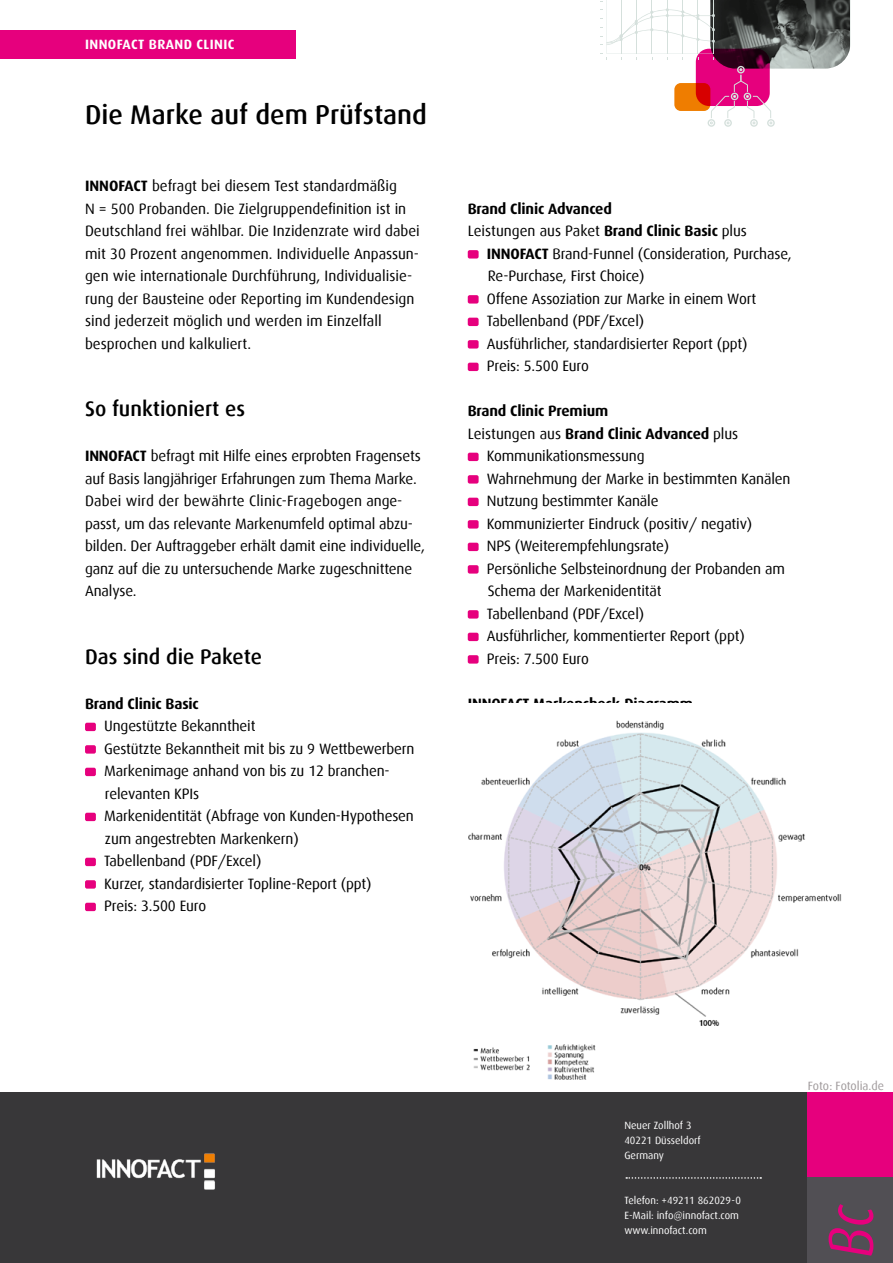
<style>
.page{position:relative;width:893px;height:1263px;background:#fff}
.page>*{position:absolute;margin:0;border:0;box-sizing:border-box;transform-origin:0 0}
.t1{font:italic 63.45px "Dax";color:#e6007d;scale:.84 1}
.t2{font:500 27px "Dax";color:#000}
.t3{font:500 21px "Dax";color:#000}
.t4{font:15px/22.5px "Dax";letter-spacing:-.01em;color:#000}
.t5{font:700 15px "Dax";letter-spacing:-.01em;color:#000}
.t6{font:700 13.5px "Dax";letter-spacing:.03em;color:#fff}
.t7{font:12px "Dax";letter-spacing:-.005em;color:#a09a9c}
.t8{font:10.5px/15px "Dax";color:#fff}
.s1{font-weight:700}
.s2{font-weight:400}
</style>
<div class="page">
<div style="left:85px;top:723px;width:11px;height:8px;background:#e6007d;border-radius:2px"></div>
<div style="left:85px;top:745px;width:11px;height:9px;background:#e6007d;border-radius:2px"></div>
<div style="left:85px;top:768px;width:11px;height:8px;background:#e6007d;border-radius:2px"></div>
<div style="left:85px;top:813px;width:11px;height:8px;background:#e6007d;border-radius:2px"></div>
<div style="left:85px;top:858px;width:11px;height:8px;background:#e6007d;border-radius:2px"></div>
<div style="left:85px;top:880px;width:11px;height:9px;background:#e6007d;border-radius:2px"></div>
<div style="left:85px;top:903px;width:11px;height:8px;background:#e6007d;border-radius:2px"></div>
<div style="left:468px;top:250px;width:11px;height:9px;background:#e6007d;border-radius:2px"></div>
<div style="left:468px;top:295px;width:11px;height:9px;background:#e6007d;border-radius:2px"></div>
<div style="left:468px;top:318px;width:11px;height:8px;background:#e6007d;border-radius:2px"></div>
<div style="left:468px;top:340px;width:11px;height:9px;background:#e6007d;border-radius:2px"></div>
<div style="left:468px;top:363px;width:11px;height:8px;background:#e6007d;border-radius:2px"></div>
<div style="left:468px;top:453px;width:11px;height:8px;background:#e6007d;border-radius:2px"></div>
<div style="left:468px;top:475px;width:11px;height:9px;background:#e6007d;border-radius:2px"></div>
<div style="left:468px;top:498px;width:11px;height:8px;background:#e6007d;border-radius:2px"></div>
<div style="left:468px;top:520px;width:11px;height:9px;background:#e6007d;border-radius:2px"></div>
<div style="left:468px;top:543px;width:11px;height:8px;background:#e6007d;border-radius:2px"></div>
<div style="left:468px;top:565px;width:11px;height:9px;background:#e6007d;border-radius:2px"></div>
<div style="left:468px;top:610px;width:11px;height:9px;background:#e6007d;border-radius:2px"></div>
<div style="left:468px;top:633px;width:11px;height:8px;background:#e6007d;border-radius:2px"></div>
<div style="left:468px;top:655px;width:11px;height:9px;background:#e6007d;border-radius:2px"></div>
<svg style="left:600px;top:0;width:250px;height:127px"></svg>
<div style="left:0;top:1093px;width:893px;height:170px;background:#383739"></div>
<div style="left:0;top:31px;width:295px;height:28px;background:#e6007d"></div>
<div style="left:808px;top:1093px;width:85px;height:170px;background:#e6007d"></div>
<div style="left:808px;top:1178px;width:85px;height:85px;background:#514f54"></div>
<svg style="left:626px;top:1177px;width:135px;height:2px"></svg>
<img style="left:468px;top:720px;width:374px;height:306px">
<img style="left:473px;top:1047px;width:57px;height:24px">
<img style="left:547px;top:1044px;width:49px;height:36px">
<img style="left:96px;top:1153px;width:119px;height:37px">
<p class="t6" style="left:85px;top:37px;width:151px">INNOFACT BRAND CLINIC</p>
<h2 class="t2" style="left:85px;top:99px;width:344px">Die Marke auf dem Prüfstand</h2>
<p class="t4" style="left:85px;top:175px;width:336px"><span class="s1">INNOFACT</span> befragt bei diesem Test standardmäßig<br>N = 500 Probanden. Die Zielgruppendefinition ist in Deutschland frei wählbar. Die Inzidenzrate wird dabei mit 30 Prozent angenommen. Individuelle Anpassun&shy;gen wie internationale Durchführung, Individualisie&shy;rung der Bausteine oder Reporting im Kundendesign sind jederzeit möglich und werden im Einzelfall besprochen und kalkuliert.</p>
<h3 class="t3" style="left:85px;top:397px;width:162px">So funktioniert es</h3>
<p class="t4" style="left:85px;top:445px;width:341px"><span class="s1">INNOFACT</span> befragt mit Hilfe eines erprobten Fragensets auf Basis langjähriger Erfahrungen zum Thema Marke.<br>Dabei wird der bewährte Clinic-Fragebogen ange&shy;passt, um das relevante Markenumfeld optimal abzu&shy;bilden. Der Auftraggeber erhält damit eine individuelle, ganz auf die zu untersuchende Marke zugeschnittene Analyse.</p>
<h3 class="t3" style="left:85px;top:645px;width:178px">Das sind die Pakete</h3>
<p class="t5" style="left:85px;top:695px;width:115px">Brand Clinic Basic</p>
<p class="t4" style="left:104px;top:715px;width:312px">Ungestützte Bekanntheit<br>Gestützte Bekanntheit mit bis zu 9 Wettbewerbern Markenimage anhand von bis zu 12 branchen&shy;relevanten KPIs<br>Markenidentität (Abfrage von Kunden-Hypothesen zum angestrebten Markenkern)<br>Tabellenband (PDF/Excel)<br>Kurzer, standardisierter Topline-Report (ppt)<br>Preis: 3.500 Euro</p>
<p class="t5" style="left:468px;top:200px;width:146px">Brand Clinic Advanced</p>
<p class="t4" style="left:468px;top:220px;width:281px">Leistungen aus Paket <span class="s1">Brand Clinic Basic</span> plus</p>
<p class="t4" style="left:487px;top:242px;width:306px"><span class="s1">INNOFACT</span> Brand-Funnel (Consideration, Purchase,</p>
<p class="t4" style="left:488px;top:265px;width:158px">Re-Purchase, First Choice)</p>
<p class="t4" style="left:487px;top:287px;width:271px">Offene Assoziation zur Marke in einem Wort</p>
<p class="t4" style="left:487px;top:310px;width:159px">Tabellenband (PDF/Excel)</p>
<p class="t4" style="left:487px;top:332px;width:262px">Ausführlicher, standardisierter Report (ppt)</p>
<p class="t4" style="left:487px;top:355px;width:104px">Preis: 5.500 Euro</p>
<p class="t5" style="left:468px;top:402px;width:142px">Brand Clinic Premium</p>
<p class="t5" style="left:468px;top:425px;width:272px"><span class="s2">Leistungen aus</span> Brand Clinic Advanced <span class="s2">plus</span></p>
<p class="t4" style="left:487px;top:445px;width:159px">Kommunikationsmessung</p>
<p class="t4" style="left:487px;top:467px;width:305px">Wahrnehmung der Marke in bestimmten Kanälen</p>
<p class="t4" style="left:487px;top:490px;width:173px">Nutzung bestimmter Kanäle</p>
<p class="t4" style="left:487px;top:512px;width:267px">Kommunizierter Eindruck (positiv/ negativ)</p>
<p class="t4" style="left:487px;top:535px;width:184px">NPS (Weiterempfehlungsrate)</p>
<p class="t4" style="left:487px;top:557px;width:300px">Persönliche Selbsteinordnung der Probanden am</p>
<p class="t4" style="left:488px;top:580px;width:176px">Schema der Markenidentität</p>
<p class="t4" style="left:487px;top:602px;width:159px">Tabellenband (PDF/Excel)</p>
<p class="t4" style="left:487px;top:625px;width:259px">Ausführlicher, kommentierter Report (ppt)</p>
<p class="t4" style="left:487px;top:647px;width:104px">Preis: 7.500 Euro</p>
<p class="t5" style="left:468px;top:695px;width:227px">INNOFACT Markencheck-Diagramm</p>
<p class="t8" style="left:624px;top:1118px;width:78px">Neuer Zollhof 3<br>40221 Düsseldorf<br>Germany</p>
<p class="t8" style="left:624px;top:1193px;width:118px">Telefon: +49211 862029-0<br>E-Mail: info@innofact.com www.innofact.com</p>
<p class="t7" style="left:808px;top:1079px;width:78px">Foto: Fotolia.de</p>
<h1 class="t1" style="left:816px;top:1257px;width:65px;rotate:-90deg">Bc</h1>
</div>
